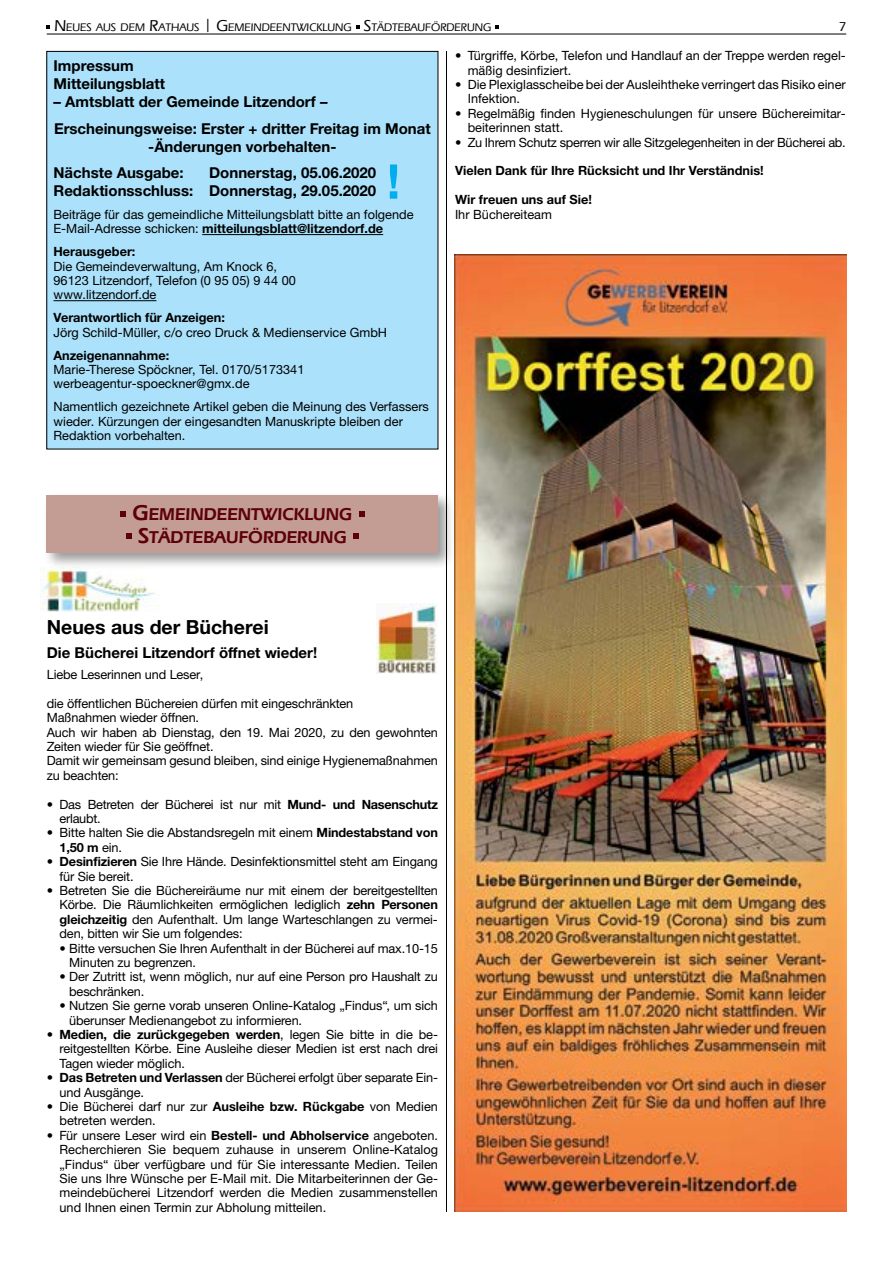
<style>
.page{position:relative;width:893px;height:1263px;background:#fff}
.page>*{position:absolute;margin:0;border:0;box-sizing:border-box;transform-origin:0 0}
.t1{font:700 19.5px "Helvetica Neue LTW1 G";color:#000}
.t2{font:600 18px/22.5px "Eras IT Cby BT";color:#5d0009;text-align:center}
.t3{font:700 15px/18px "Helvetica Neue LTW1 G";color:#000}
.t4{font:500 13.5px "Eras IT Cby BT";color:#000}
.t5{font:12.75px/14.4px "Helvetica Neue LTW1 G";letter-spacing:-.01em;color:#000}
.t6{font:700 12.75px "Helvetica Neue LTW1 G";color:#000}
.t7{font:500 11.55px "Eras IT Cby BT";color:#000}
.s1{font-size:16.5px}
.s2{font-weight:700}
.s3{font-size:22.5px}
</style>
<div class="page">
<img style="left:41px;top:569px;width:114px;height:42px">
<img style="left:377px;top:604px;width:60px;height:69px">
<hr style="left:446px;top:51px;width:1px;height:1161px;background:#000">
<hr style="left:47px;top:34px;width:799px;height:1px;background:#000">
<svg style="left:47px;top:25px;width:3px;height:4px"></svg>
<svg style="left:356px;top:25px;width:3px;height:4px"></svg>
<svg style="left:496px;top:25px;width:3px;height:4px"></svg>
<div style="left:47px;top:51px;width:391px;height:398px;background:#abe1fa"></div>
<hr style="left:202px;top:234px;width:181px;height:1px;background:#000">
<hr style="left:54px;top:300px;width:102px;height:1px;background:#000">
<svg style="left:390px;top:164px;width:7px;height:35px"></svg>
<div style="left:43px;top:491px;width:411px;height:78px;background:#000;opacity:.4"></div>
<div style="left:47px;top:495px;width:391px;height:58px;background:#c39c94"></div>
<svg style="left:120px;top:511px;width:6px;height:6px"></svg>
<svg style="left:359px;top:511px;width:5px;height:6px"></svg>
<svg style="left:126px;top:533px;width:5px;height:6px"></svg>
<svg style="left:353px;top:533px;width:6px;height:6px"></svg>
<img style="left:455px;top:255px;width:391px;height:957px">
<p class="t7" style="left:54px;top:21px;width:290px"><span class="s1">N</span>EUES AUS DEM <span class="s1">R</span>ATHAUS <sup>|</sup> <span class="s1">G</span>EMEINDEENTWICKLUNG</p>
<p class="t7" style="left:364px;top:21px;width:120px"><span class="s1">S</span>TÄDTEBAUFÖRDERUNG</p>
<p class="t3" style="left:54px;top:57px;width:113px">Impressum<br>Mitteilungsblatt</p>
<p class="t3" style="left:54px;top:88px;width:379px;line-height:26.5px">– Amtsblatt der Gemeinde Litzendorf –<br>Erscheinungsweise: Erster + dritter Freitag im Monat</p>
<p class="t3" style="left:54px;top:133px;width:284px;line-height:26.5px;text-indent:95px">-Änderungen vorbehalten-<br>Nächste Ausgabe:</p>
<p class="t4" style="left:839px;top:18px;width:9px">7</p>
<p class="t5" style="left:468px;top:48px;width:380px;text-indent:-13px">• Türgriffe, Körbe, Telefon und Handlauf an der Treppe werden regel&shy;mäßig desinfiziert.</p>
<p class="t5" style="left:468px;top:77px;width:380px;text-indent:-13px">• Die Plexiglasscheibe bei der Ausleihtheke verringert das Risiko einer<br>Infektion.</p>
<p class="t5" style="left:468px;top:106px;width:380px;text-indent:-13px">• Regelmäßig finden Hygieneschulungen für unsere Büchereimitar&shy;beiterinnen statt.</p>
<p class="t5" style="left:455px;top:135px;width:392px">• Zu Ihrem Schutz sperren wir alle Sitzgelegenheiten in der Bücherei ab.</p>
<p class="t6" style="left:455px;top:163px;width:310px">Vielen Dank für Ihre Rücksicht und Ihr Verständnis!</p>
<p class="t6" style="left:455px;top:192px;width:138px">Wir freuen uns auf Sie!</p>
<p class="t5" style="left:455px;top:207px;width:98px">Ihr Büchereiteam</p>
<p class="t3" style="left:54px;top:164px;width:324px;text-align:right">Donnerstag, 05.06.2020<br>Redaktionsschluss: Donnerstag, 29.05.2020</p>
<p class="t5" style="left:54px;top:207px;width:361px">Beiträge für das gemeindliche Mitteilungsblatt bitte an folgende<br>E-Mail-Adresse schicken: <span class="s2">mitteilungsblatt@litzendorf.de</span></p>
<p class="t6" style="left:54px;top:244px;width:83px">Herausgeber:</p>
<p class="t5" style="left:54px;top:259px;width:244px">Die Gemeindeverwaltung, Am Knock 6,<br>96123 Litzendorf, Telefon (0 95 05) 9 44 00 www.litzendorf.de</p>
<p class="t6" style="left:54px;top:310px;width:173px">Verantwortlich für Anzeigen:</p>
<p class="t5" style="left:54px;top:325px;width:335px">Jörg Schild-Müller, c/o creo Druck &amp; Medienservice GmbH</p>
<p class="t6" style="left:54px;top:347px;width:117px">Anzeigenannahme:</p>
<p class="t5" style="left:54px;top:362px;width:252px">Marie-Therese Spöckner, Tel. 0170/5173341 werbeagentur-spoeckner@gmx.de</p>
<p class="t5" style="left:54px;top:399px;width:377px">Namentlich gezeichnete Artikel geben die Meinung des Verfassers wieder. Kürzungen der eingesandten Manuskripte bleiben der<br>Redaktion vorbehalten.</p>
<h2 class="t2" style="left:133px;top:502px;width:221px"><span class="s3">G</span>EMEINDEENTWICKLUNG<br><span class="s3">S</span>TÄDTEBAUFÖRDERUNG</h2>
<h1 class="t1" style="left:47px;top:615px;width:223px">Neues aus der Bücherei</h1>
<p class="t3" style="left:47px;top:644px;width:272px">Die Bücherei Litzendorf öffnet wieder!</p>
<p class="t5" style="left:47px;top:667px;width:158px">Liebe Leserinnen und Leser,</p>
<p class="t5" style="left:47px;top:696px;width:393px">die öffentlichen Büchereien dürfen mit eingeschränkten<br>Maßnahmen wieder öffnen.<br>Auch wir haben ab Dienstag, den 19. Mai 2020, zu den gewohnten Zeiten wieder für Sie geöffnet.<br>Damit wir gemeinsam gesund bleiben, sind einige Hygienemaßnahmen zu beachten:</p>
<p class="t5" style="left:60px;top:797px;width:380px;text-indent:-13px">• Das Betreten der Bücherei ist nur mit <span class="s2">Mund- und Nasenschutz </span>erlaubt.</p>
<p class="t5" style="left:60px;top:826px;width:380px;text-indent:-13px">• Bitte halten Sie die Abstandsregeln mit einem <span class="s2">Mindestabstand von<br>1,50 m</span> ein.</p>
<p class="t5" style="left:60px;top:854px;width:380px;text-indent:-13px">• <span class="s2">Desinfizieren</span> Sie Ihre Hände. Desinfektionsmittel steht am Eingang für Sie bereit.</p>
<p class="t5" style="left:60px;top:883px;width:380px;text-align:justify;text-indent:-13px">• Betreten Sie die Büchereiräume nur mit einem der bereitgestellten Körbe. Die Räumlichkeiten ermöglichen lediglich <span class="s2">zehn Personen gleichzeitig</span> den Aufenthalt. Um lange Warteschlangen zu vermei&shy;den, bitten wir Sie um folgendes:</p>
<p class="t5" style="left:69px;top:941px;width:370px;text-indent:-10px">• Bitte versuchen Sie Ihren Aufenthalt in der Bücherei auf max.10-15<br>Minuten zu begrenzen.</p>
<p class="t5" style="left:69px;top:970px;width:370px;text-indent:-10px">• Der Zutritt ist, wenn möglich, nur auf eine Person pro Haushalt zu beschränken.</p>
<p class="t5" style="left:69px;top:998px;width:370px;text-indent:-10px">• Nutzen Sie gerne vorab unseren Online-Katalog „Findus“, um sich überunser Medienangebot zu informieren.</p>
<p class="t5" style="left:60px;top:1027px;width:380px;text-align:justify;text-indent:-13px">• <span class="s2">Medien, die zurückgegeben werden</span>, legen Sie bitte in die be&shy;reitgestellten Körbe. Eine Ausleihe dieser Medien ist erst nach drei Tagen wieder möglich.</p>
<p class="t5" style="left:60px;top:1070px;width:380px;text-indent:-13px">• <span class="s2">Das Betreten und Verlassen</span> der Bücherei erfolgt über separate Ein&shy;und Ausgänge.</p>
<p class="t5" style="left:60px;top:1099px;width:380px;text-indent:-13px">• Die Bücherei darf nur zur <span class="s2">Ausleihe bzw. Rückgabe</span> von Medien betreten werden.</p>
<p class="t5" style="left:60px;top:1128px;width:380px;text-align:justify;text-indent:-13px">• Für unsere Leser wird ein <span class="s2">Bestell- und Abholservice</span> angeboten.<br>Recherchieren Sie bequem zuhause in unserem Online-Katalog „Findus“ über verfügbare und für Sie interessante Medien. Teilen Sie uns Ihre Wünsche per E-Mail mit. Die Mitarbeiterinnen der Ge&shy;meindebücherei Litzendorf werden die Medien zusammenstellen und Ihnen einen Termin zur Abholung mitteilen.</p>
</div>
